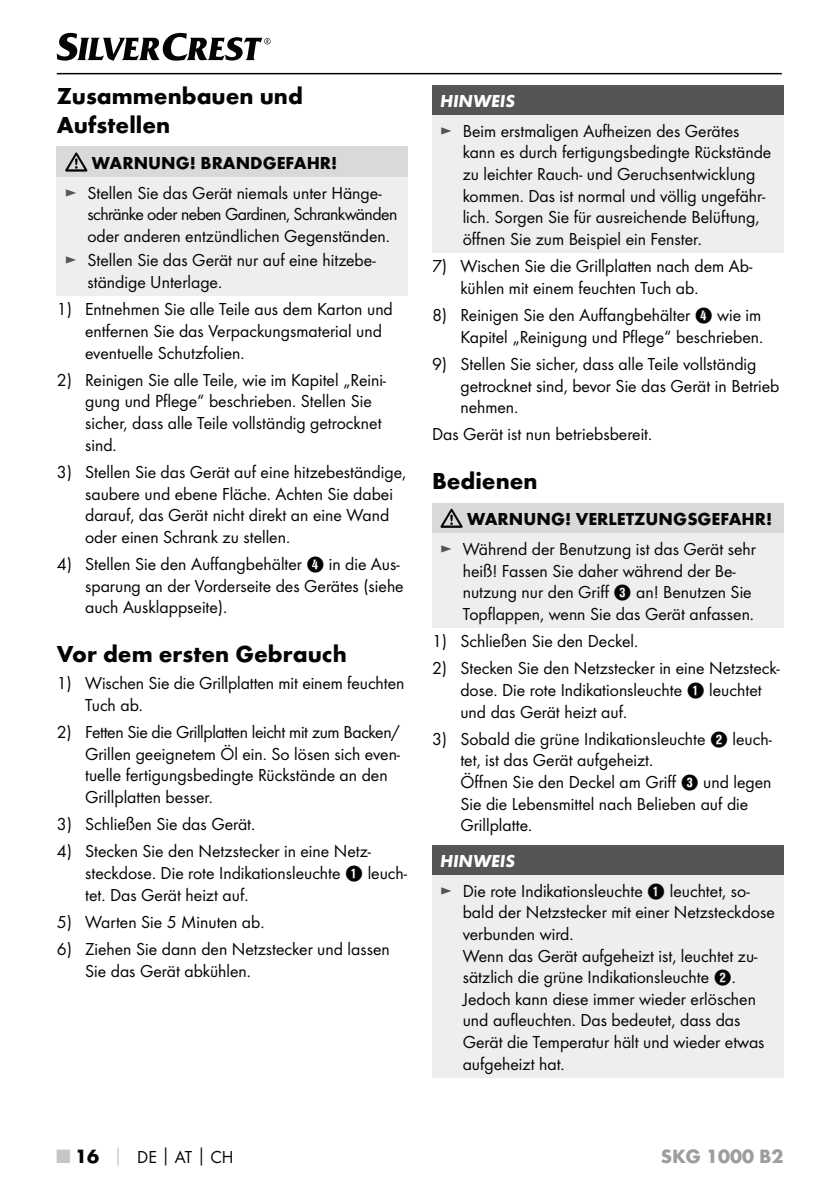
<style>
.page{position:relative;width:840px;height:1191px;background:#fff}
.page>*{position:absolute;margin:0;border:0;box-sizing:border-box;transform-origin:0 0}
.t1{font:700 24px/28.8px "Futura";color:#040503}
.t2{font:700 20px "Futura";color:#9c9e9d}
.t3{font:18px/21.6px "Futura Boo";color:#040503}
.t4{font:700 18px "Futura";color:#040503}
.t5{font:italic 700 18px "Futura";color:#fff}
.s1{color:#555654}
.s2{font-family:"Hako PI Nummern"}
.s3{font-family:"Futura";font-weight:700;font-size:20px;color:#c6c6c6}
.s4{font-family:"Futura";font-weight:700;font-size:20px}
.s5{font-family:"Futura";font-weight:700;color:#c6c6c6}
.s6{font-family:"Futura";font-weight:700}
</style>
<div class="page">
<hr style="left:57px;top:73px;width:724px;height:1px;background:#040503">
<svg style="left:57px;top:33px;width:213px;height:28px"></svg>
<div style="left:57px;top:146px;width:351px;height:31px;background:#d9d9d9"></div>
<div style="left:57px;top:177px;width:351px;height:119px;background:#edeeee"></div>
<svg style="left:65px;top:152px;width:22px;height:20px"></svg>
<div style="left:432px;top:85px;width:351px;height:30px;background:#555654"></div>
<div style="left:432px;top:115px;width:351px;height:138px;background:#edeeee"></div>
<div style="left:432px;top:503px;width:351px;height:30px;background:#d9d9d9"></div>
<div style="left:432px;top:533px;width:351px;height:95px;background:#edeeee"></div>
<svg style="left:440px;top:509px;width:22px;height:19px"></svg>
<div style="left:432px;top:845px;width:351px;height:30px;background:#555654"></div>
<div style="left:432px;top:875px;width:351px;height:202px;background:#edeeee"></div>
<h1 class="t1" style="left:57px;top:84px;width:247px">Zusammenbauen und<br>Aufstellen</h1>
<p class="t4" style="left:92px;top:156px;width:247px">WARNUNG! BRANDGEFAHR!</p>
<p class="t3" style="left:87px;top:183px;width:311px;text-indent:-23px"><span class="s1">►</span> Stellen Sie das Gerät niemals unter Hänge&shy;schränke oder neben Gardinen, Schrankwänden oder anderen entzündlichen Gegenständen.</p>
<p class="t3" style="left:87px;top:250px;width:289px;text-indent:-23px"><span class="s1">►</span> Stellen Sie das Gerät nur auf eine hitzebe&shy;ständige Unterlage.</p>
<p class="t3" style="left:85px;top:299px;width:309px;text-indent:-28px">1) Entnehmen Sie alle Teile aus dem Karton und entfernen Sie das Verpackungsmaterial und eventuelle Schutzfolien.</p>
<p class="t3" style="left:85px;top:370px;width:302px;text-indent:-28px">2) Reinigen Sie alle Teile, wie im Kapitel „Reini&shy;gung und Pflege“ beschrieben. Stellen Sie sicher, dass alle Teile vollständig getrocknet sind.</p>
<p class="t3" style="left:85px;top:462px;width:322px;text-indent:-28px">3) Stellen Sie das Gerät auf eine hitzebeständige, saubere und ebene Fläche. Achten Sie dabei darauf, das Gerät nicht direkt an eine Wand oder einen Schrank zu stellen.</p>
<p class="t3" style="left:85px;top:554px;width:320px;text-indent:-28px">4) Stellen Sie den Auffangbehälter <span class="s2">4</span> in die Aus&shy;sparung an der Vorderseite des Gerätes (siehe auch Ausklappseite).</p>
<h1 class="t1" style="left:57px;top:641px;width:291px">Vor dem ersten Gebrauch</h1>
<p class="t3" style="left:85px;top:673px;width:320px;text-indent:-28px">1) Wischen Sie die Grillplatten mit einem feuchten<br>Tuch ab.</p>
<p class="t3" style="left:85px;top:722px;width:316px;text-indent:-28px">2) Fetten Sie die Grillplatten leicht mit zum Backen/ Grillen geeignetem Öl ein. So lösen sich even&shy;tuelle fertigungsbedingte Rückstände an den Grillplatten besser.</p>
<p class="t3" style="left:57px;top:814px;width:200px">3) Schließen Sie das Gerät.</p>
<p class="t3" style="left:85px;top:841px;width:323px;text-indent:-28px">4) Stecken Sie den Netzstecker in eine Netz&shy;steckdose. Die rote Indikationsleuchte <span class="s2">1</span> leuch&shy;tet. Das Gerät heizt auf.</p>
<p class="t3" style="left:57px;top:912px;width:209px">5) Warten Sie 5 Minuten ab.</p>
<p class="t3" style="left:85px;top:939px;width:306px;text-indent:-28px">6) Ziehen Sie dann den Netzstecker und lassen<br>Sie das Gerät abkühlen.</p>
<p class="t5" style="left:440px;top:95px;width:76px">HINWEIS</p>
<p class="t3" style="left:462px;top:121px;width:310px;text-indent:-23px"><span class="s1">►</span> Beim erstmaligen Aufheizen des Gerätes kann es durch fertigungsbedingte Rückstände zu leichter Rauch- und Geruchsentwicklung kommen. Das ist normal und völlig ungefähr&shy;lich. Sorgen Sie für ausreichende Belüftung, öffnen Sie zum Beispiel ein Fenster.</p>
<p class="t3" style="left:460px;top:256px;width:293px;text-indent:-28px">7) Wischen Sie die Grillplatten nach dem Ab&shy;kühlen mit einem feuchten Tuch ab.</p>
<p class="t3" style="left:432px;top:305px;width:332px;text-align:right">8) Reinigen Sie den Auffangbehälter <span class="s2">4</span> wie im<br>Kapitel „Reinigung und Pflege“ beschrieben.</p>
<p class="t3" style="left:460px;top:354px;width:320px;text-indent:-28px">9) Stellen Sie sicher, dass alle Teile vollständig getrocknet sind, bevor Sie das Gerät in Betrieb nehmen.</p>
<p class="t3" style="left:432px;top:424px;width:222px">Das Gerät ist nun betriebsbereit.</p>
<h1 class="t1" style="left:432px;top:469px;width:107px">Bedienen</h1>
<p class="t4" style="left:467px;top:512px;width:306px">WARNUNG! VERLETZUNGSGEFAHR!</p>
<p class="t3" style="left:462px;top:539px;width:295px;text-indent:-23px"><span class="s1">►</span> Während der Benutzung ist das Gerät sehr heiß! Fassen Sie daher während der Be&shy;nutzung nur den Griff <span class="s2">3</span> an! Benutzen Sie Topflappen, wenn Sie das Gerät anfassen.</p>
<p class="t3" style="left:432px;top:631px;width:207px">1) Schließen Sie den Deckel.</p>
<p class="t3" style="left:460px;top:658px;width:321px;text-indent:-28px">2) Stecken Sie den Netzstecker in eine Netzsteck&shy;dose. Die rote Indikationsleuchte <span class="s2">1</span> leuchtet und das Gerät heizt auf.</p>
<p class="t3" style="left:460px;top:729px;width:313px;text-indent:-28px">3) Sobald die grüne Indikationsleuchte <span class="s2">2</span> leuch&shy;tet, ist das Gerät aufgeheizt.<br>Öffnen Sie den Deckel am Griff <span class="s2">3</span> und legen Sie die Lebensmittel nach Belieben auf die Grillplatte.</p>
<p class="t5" style="left:440px;top:855px;width:76px">HINWEIS</p>
<p class="t3" style="left:462px;top:881px;width:313px;text-indent:-23px"><span class="s1">►</span> Die rote Indikationsleuchte <span class="s2">1</span> leuchtet, so&shy;bald der Netzstecker mit einer Netzsteckdose verbunden wird.<br>Wenn das Gerät aufgeheizt ist, leuchtet zu&shy;sätzlich die grüne Indikationsleuchte <span class="s2">2</span>.<br>Jedoch kann diese immer wieder erlöschen und aufleuchten. Das bedeutet, dass das Gerät die Temperatur hält und wieder etwas aufgeheizt hat.</p>
<p class="t3" style="left:57px;top:1146px;width:178px"><span class="s3">■</span> <span class="s4">16</span> <span class="s5">│</span> DE<span class="s6">│</span>AT<span class="s6">│</span>CH</p>
<p class="t2" style="left:660px;top:1148px;width:124px">SKG 1000 B2</p>
</div>
